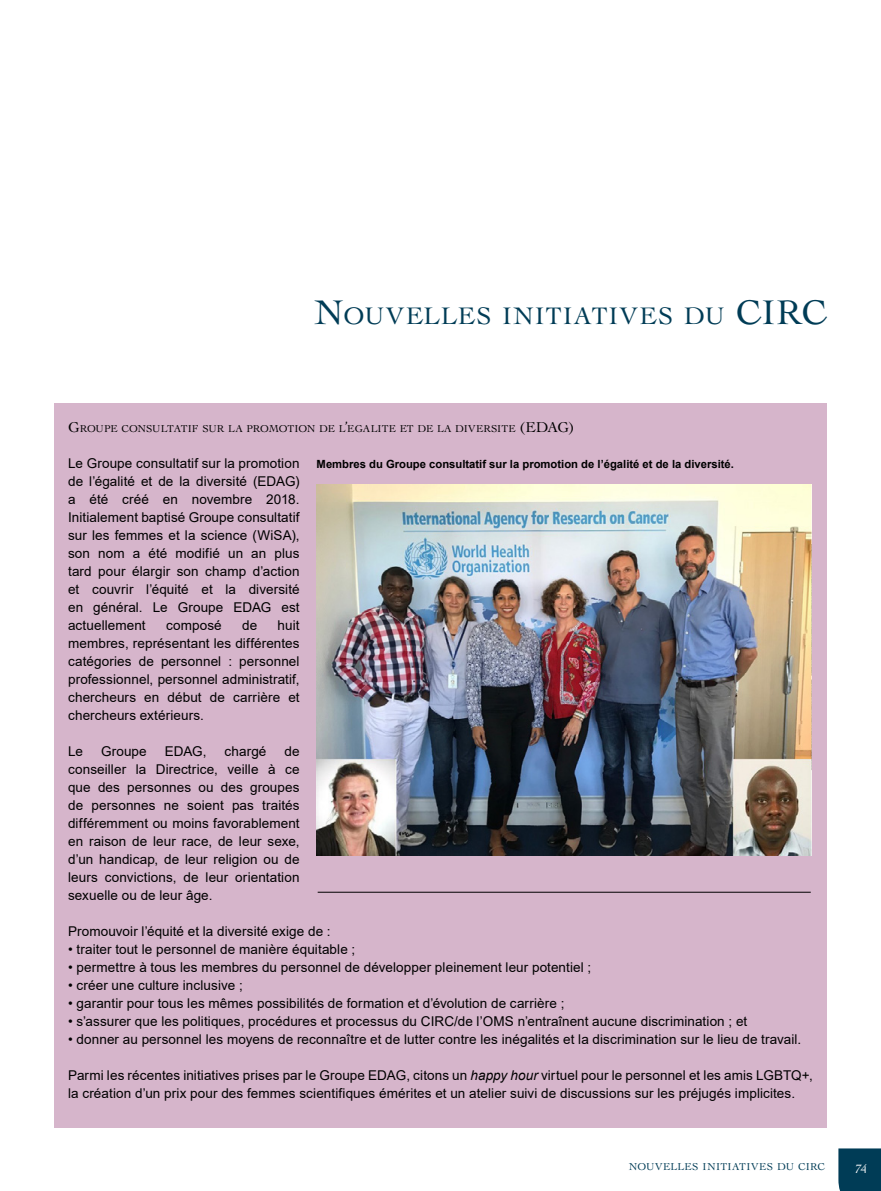
<style>
.page{position:relative;width:881px;height:1191px;background:#fff}
.page>*{position:absolute;margin:0;border:0;box-sizing:border-box;transform-origin:0 0}
.t1{font:25.2px "Cochin LT Std";letter-spacing:.04em;color:#003c56}
.t2{font:15px "Cochin LT Std";color:#000}
.t3{font:13.5px/18px "Arial";letter-spacing:.005em;color:#000;text-align:justify}
.t4{font:12.75px "Cochin LT Std";color:#fff}
.t5{font:700 11.25px "Arial";color:#000}
.t6{font:10.5px "Cochin LT Std";color:#000}
.t7{font:10.5px "Cochin LT Std";letter-spacing:.025em;color:#003c56}
.s1{font-size:36px}
.s2{font-size:15px}
.s3{font-style:italic}
</style>
<div class="page">
<div style="left:838px;top:1148px;width:42px;height:43px;background:#003c56"></div>
<div style="left:54px;top:404px;width:772px;height:723px;background:#d6b5cb"></div>
<img style="left:316px;top:485px;width:495px;height:370px">
<hr style="left:317px;top:892px;width:493px;height:1px;background:#000">
<h1 class="t1" style="left:314px;top:301px;width:445px"><span class="s1">N</span>OUVELLES INITIATIVES DU <span class="s1">CIRC</span></h1>
<p class="t6" style="left:68px;top:423px;width:469px"><span class="s2">G</span>ROUPE CONSULTATIF SUR LA PROMOTION DE L<span class="s2">’</span>EGALITE ET DE LA DIVERSITE <span class="s2">(EDA</span></p>
<p class="t2" style="left:557px;top:419px;width:19px">G)</p>
<p class="t3" style="left:68px;top:454px;width:233px">Le Groupe consultatif sur la promotion de l’égalité et de la diversité (EDAG) a été créé en novembre 2018.<br>Initialement baptisé Groupe consultatif sur les femmes et la science (WiSA), son nom a été modifié un an plus tard pour élargir son champ d’action et couvrir l’équité et la diversité en général. Le Groupe EDAG est actuellement</p>
<p class="t5" style="left:316px;top:456px;width:418px">Membres du Groupe consultatif sur la promotion de l’égalité et de la diversité.</p>
<p class="t3" style="left:166px;top:616px;width:57px">composé</p>
<p class="t3" style="left:242px;top:616px;width:17px">de</p>
<p class="t3" style="left:68px;top:616px;width:233px;text-indent:209px">huit membres, représentant les différentes catégories de personnel : personnel professionnel, personnel administratif, chercheurs en début de carrière et chercheurs extérieurs.</p>
<p class="t3" style="left:68px;top:742px;width:17px">Le</p>
<p class="t3" style="left:101px;top:742px;width:47px">Groupe</p>
<p class="t3" style="left:165px;top:742px;width:43px">EDAG,</p>
<p class="t3" style="left:224px;top:742px;width:43px">chargé</p>
<p class="t3" style="left:68px;top:742px;width:233px;text-indent:216px">de conseiller la Directrice, veille à ce que des personnes ou des groupes de personnes ne soient pas traités différemment ou moins favorablement en raison de leur race, de leur sexe, d’un handicap, de leur religion ou de leurs convictions, de leur orientation sexuelle ou de leur âge.</p>
<p class="t3" style="left:68px;top:922px;width:264px">Promouvoir l’équité et la diversité exige de :</p>
<p class="t3" style="left:68px;top:940px;width:289px">• traiter tout le personnel de manière équitable ;</p>
<p class="t3" style="left:68px;top:958px;width:524px">• permettre à tous les membres du personnel de développer pleinement leur potentiel ;</p>
<p class="t3" style="left:68px;top:976px;width:176px">• créer une culture inclusive ;</p>
<p class="t3" style="left:68px;top:994px;width:497px">• garantir pour tous les mêmes possibilités de formation et d’évolution de carrière ;</p>
<p class="t3" style="left:68px;top:1012px;width:680px">• s’assurer que les politiques, procédures et processus du CIRC/de l’OMS n’entraînent aucune discrimination ; et</p>
<p class="t3" style="left:68px;top:1030px;width:734px">• donner au personnel les moyens de reconnaître et de lutter contre les inégalités et la discrimination sur le lieu de travail.</p>
<p class="t3" style="left:68px;top:1066px;width:746px">Parmi les récentes initiatives prises par le Groupe EDAG, citons un <span class="s3">happy hour</span> virtuel pour le personnel et les amis LGBTQ+, la création d’un prix pour des femmes scientifiques émérites et un atelier suivi de discussions sur les préjugés implicites.</p>
<p class="t7" style="left:628px;top:1161px;width:198px">NOUVELLES INITIATIVES DU CIRC</p>
<p class="t4" style="left:855px;top:1161px;width:13px">74</p>
</div>
